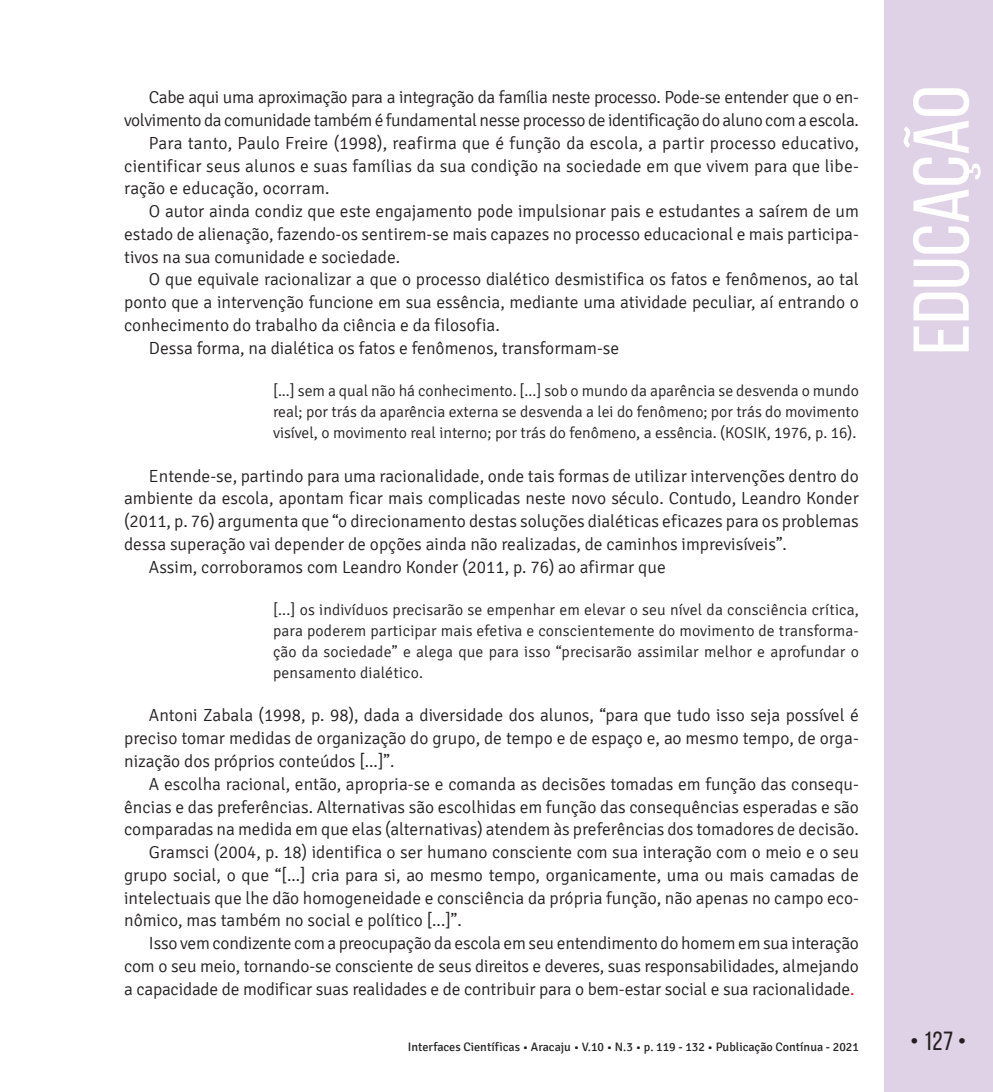
<style>
.page{position:relative;width:993px;height:1092px;background:#fff}
.page>*{position:absolute;margin:0;border:0;box-sizing:border-box;transform-origin:0 0}
.t1{font:78.75px "Bebas Neue";color:#fff;scale:1.09 1}
.t2{font:26.25px "Bebas Neue";color:#231f20}
.TEXTO{font:300 17.5px/22.8px "Signika";color:#231f20;text-align:justify}
.TEXTO-2{font:300 17.5px/22.8px "Signika";letter-spacing:-.02em;color:#231f20;text-align:right}
.CITAÇÃO{font:300 15.75px/21px "Signika";color:#231f20;text-align:justify}
.t3{font:12.25px "Signika";color:#231f20}
.s1{color:#f00}
</style>
<div class="page">
<div style="left:883px;top:0;width:109px;height:1091px;background:#e0d2e6"></div>
<p class="TEXTO-2" style="left:124px;top:86px;width:736px">Cabe aqui uma aproximação para a integração da família neste processo. Pode-se entender que o en&shy;volvimento da comunidade também é fundamental nesse processo de identificação do aluno com a escola.</p>
<p class="TEXTO" style="left:124px;top:132px;width:736px;text-indent:25px">Para tanto, Paulo Freire (1998), reafirma que é função da escola, a partir processo educativo, cientificar seus alunos e suas famílias da sua condição na sociedade em que vivem para que libe&shy;ração e educação, ocorram.</p>
<p class="TEXTO" style="left:124px;top:200px;width:736px;text-indent:25px">O autor ainda condiz que este engajamento pode impulsionar pais e estudantes a saírem de um estado de alienação, fazendo-os sentirem-se mais capazes no processo educacional e mais participa&shy;tivos na sua comunidade e sociedade.</p>
<p class="TEXTO" style="left:124px;top:268px;width:736px;text-indent:25px">O que equivale racionalizar a que o processo dialético desmistifica os fatos e fenômenos, ao tal ponto que a intervenção funcione em sua essência, mediante uma atividade peculiar, aí entrando o conhecimento do trabalho da ciência e da filosofia.</p>
<p class="TEXTO" style="left:149px;top:337px;width:472px">Dessa forma, na dialética os fatos e fenômenos, transformam-se</p>
<p class="CITAÇÃO" style="left:273px;top:380px;width:587px">[...] sem a qual não há conhecimento. [...] sob o mundo da aparência se desvenda o mundo real; por trás da aparência externa se desvenda a lei do fenômeno; por trás do movimento visível, o movimento real interno; por trás do fenômeno, a essência. (KOSIK, 1976, p. 16).</p>
<p class="TEXTO" style="left:124px;top:464px;width:736px;text-indent:25px">Entende-se, partindo para uma racionalidade, onde tais formas de utilizar intervenções dentro do ambiente da escola, apontam ficar mais complicadas neste novo século. Contudo, Leandro Konder (2011, p. 76) argumenta que “o direcionamento destas soluções dialéticas eficazes para os problemas dessa superação vai depender de opções ainda não realizadas, de caminhos imprevisíveis”.</p>
<p class="TEXTO" style="left:149px;top:555px;width:518px">Assim, corroboramos com Leandro Konder (2011, p. 76) ao afirmar que</p>
<p class="CITAÇÃO" style="left:273px;top:599px;width:587px">[...] os indivíduos precisarão se empenhar em elevar o seu nível da consciência crítica, para poderem participar mais efetiva e conscientemente do movimento de transforma&shy;ção da sociedade” e alega que para isso “precisarão assimilar melhor e aprofundar o pensamento dialético.</p>
<p class="TEXTO" style="left:124px;top:704px;width:736px;text-indent:25px">Antoni Zabala (1998, p. 98), dada a diversidade dos alunos, “para que tudo isso seja possível é preciso tomar medidas de organização do grupo, de tempo e de espaço e, ao mesmo tempo, de orga&shy;nização dos próprios conteúdos [...]”.</p>
<p class="TEXTO" style="left:124px;top:772px;width:736px;text-indent:25px">A escolha racional, então, apropria-se e comanda as decisões tomadas em função das consequ&shy;ências e das preferências. Alternativas são escolhidas em função das consequências esperadas e são comparadas na medida em que elas (alternativas) atendem às preferências dos tomadores de decisão.</p>
<p class="TEXTO" style="left:124px;top:841px;width:736px;text-indent:25px">Gramsci (2004, p. 18) identifica o ser humano consciente com sua interação com o meio e o seu grupo social, o que “[...] cria para si, ao mesmo tempo, organicamente, uma ou mais camadas de intelectuais que lhe dão homogeneidade e consciência da própria função, não apenas no campo eco&shy;nômico, mas também no social e político [...]”.</p>
<p class="TEXTO" style="left:124px;top:932px;width:736px;text-indent:25px">Isso vem condizente com a preocupação da escola em seu entendimento do homem em sua interação com o seu meio, tornando-se consciente de seus direitos e deveres, suas responsabilidades, almejando a capacidade de modificar suas realidades e de contribuir para o bem-estar social e sua racionalidade<span class="s1">.</span></p>
<h1 class="t1" style="left:898px;top:355px;width:248px;rotate:-90deg">EDUCAÇÃO</h1>
<p class="t3" style="left:408px;top:1040px;width:452px">Interfaces Científicas • Aracaju • V.10 • N.3 • p. 119 - 132 • Publicação Contínua - 2021</p>
<h2 class="t2" style="left:909px;top:1026px;width:58px">• 127 •</h2>
</div>
